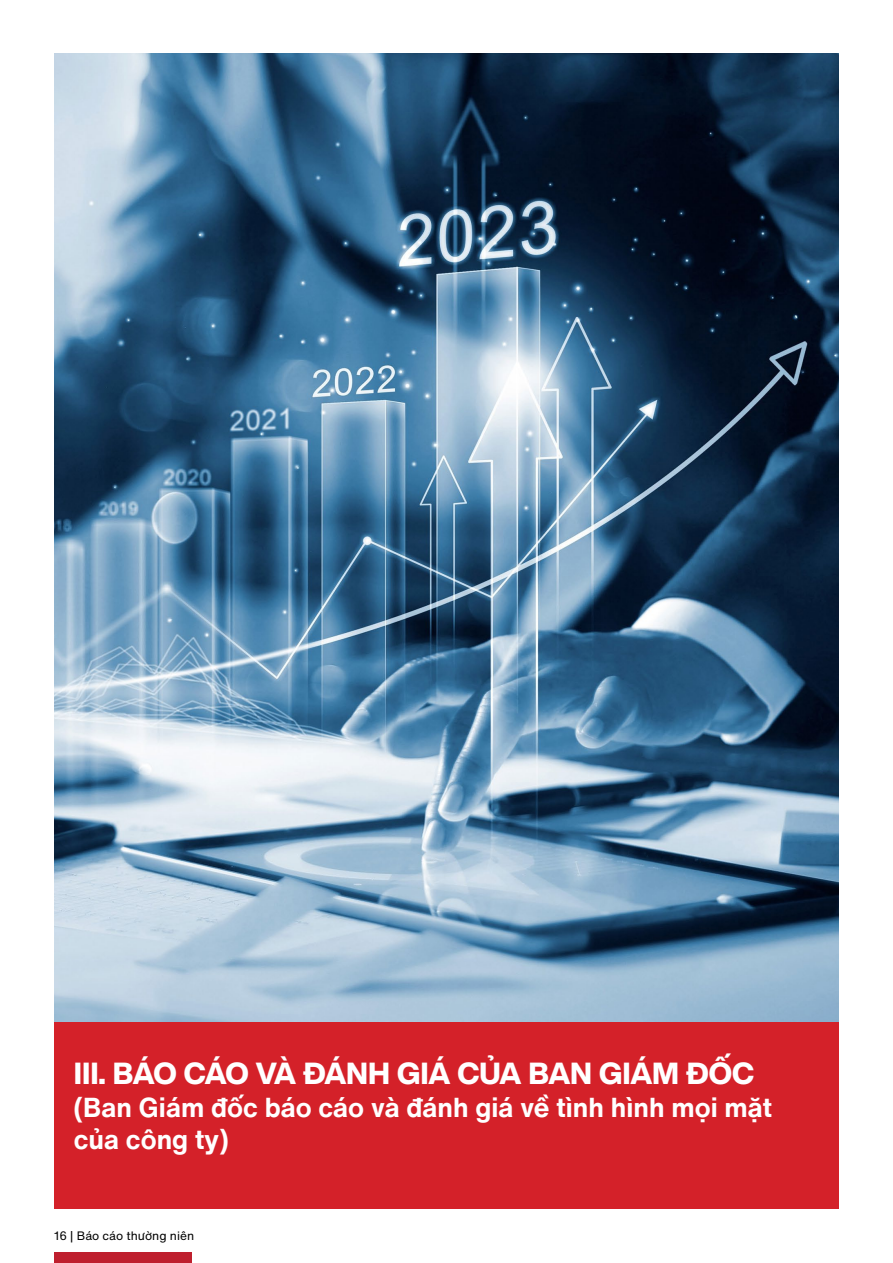
<style>
.page{position:relative;width:893px;height:1263px;background:#fff}
.page>*{position:absolute;margin:0;border:0;box-sizing:border-box;transform-origin:0 0}
.t1{font:700 30px "SVN Helvetica Now Disp Extra";letter-spacing:-.01em;color:#fff}
.t2{font:27px/32.4px "SVN Helvetica Now Text Bold";color:#fff}
.t3{font:12px "SVN Helvetica Now Text Regular";color:#000}
</style>
<div class="page">
<div style="left:54px;top:1252px;width:137px;height:11px;background:#bf1f2e"></div>
<div style="left:54px;top:1021px;width:785px;height:188px;background:#d42129"></div>
<img style="left:54px;top:54px;width:785px;height:967px">
<p class="t1" style="left:74px;top:1051px;width:682px">III. BÁO CÁO VÀ ĐÁNH GIÁ CỦA BAN GIÁM ĐỐC</p>
<p class="t2" style="left:74px;top:1090px;width:700px">(Ban Giám đốc báo cáo và đánh giá về tình hình mọi mặt của công ty)</p>
<p class="t3" style="left:54px;top:1226px;width:142px">16 | Báo cáo thường niên</p>
</div>
